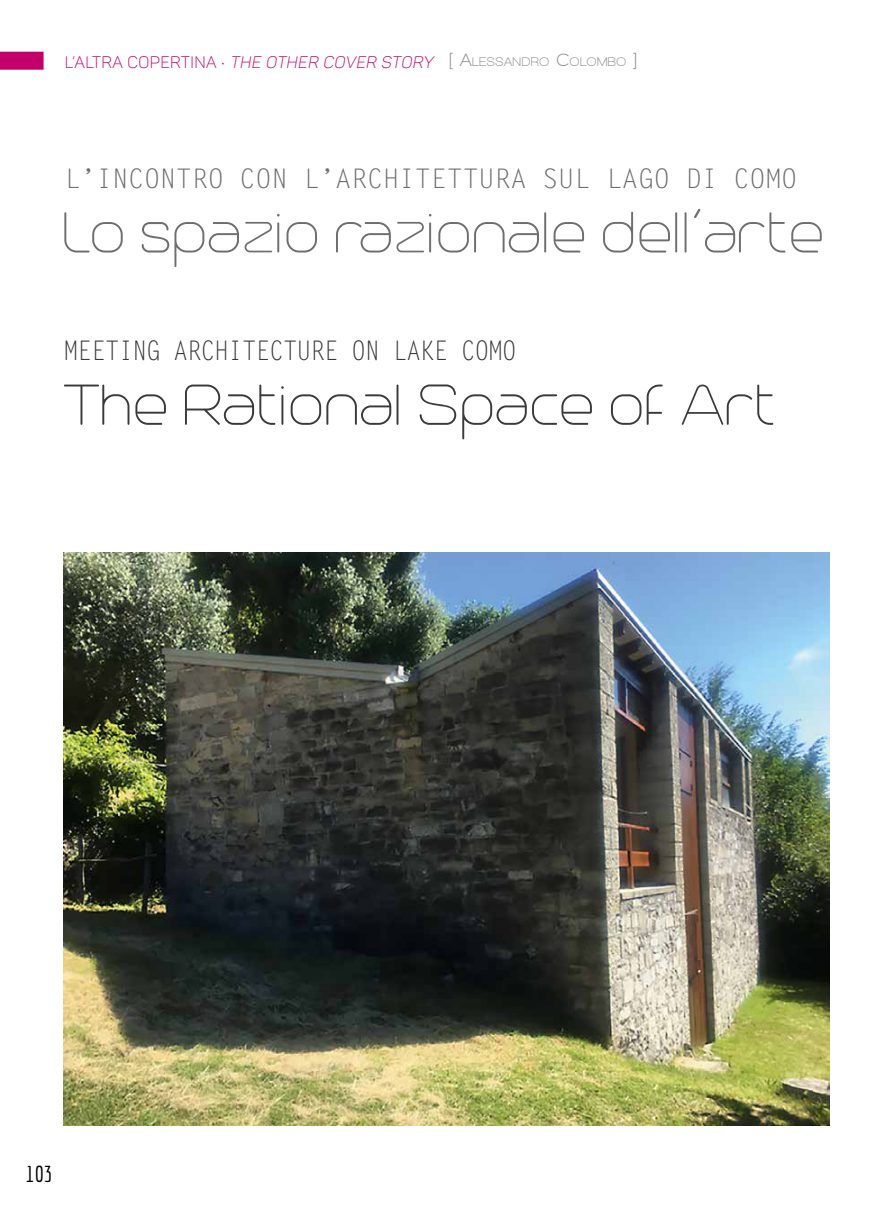
<style>
.page{position:relative;width:893px;height:1212px;background:#fff}
.page>*{position:absolute;margin:0;border:0;box-sizing:border-box;transform-origin:0 0}
.t1{font:100 72px "Trench";letter-spacing:-.03em;color:#6e6e6e}
.t2{font:100 72px "Trench";letter-spacing:-.03em;color:#3a3a39}
.t3{font:27px "Letter Gothic Std";letter-spacing:-.01em;color:#6e6e6e}
.t4{font:27px "Letter Gothic Std";letter-spacing:-.03em;color:#3a3a39;scale:.89 1}
.t5{font:22.5px "Economica";color:#000}
.t6{font:italic 16.5px "Panton Light Caps";color:#c3006a}
.s1{font-style:normal}
.s2{font-family:"Walkway";font-weight:700;font-style:normal;font-size:18px;color:#8f8f8f}
.s3{font-family:"Walkway";font-weight:700;font-style:normal;font-size:12.6px;color:#8f8f8f}
</style>
<div class="page">
<div style="left:0;top:52px;width:44px;height:18px;background:#c3006a"></div>
<img style="left:64px;top:553px;width:765px;height:573px">
<p class="t6" style="left:65px;top:52px;width:574px"><span class="s1">L’ALTRA COPERTINA •</span> THE OTHER COVER STORY <span class="s2">[ A</span><span class="s3">LESSANDRO</span> <span class="s2">C</span><span class="s3">OLOMBO</span> <span class="s2">]</span></p>
<h2 class="t3" style="left:64px;top:163px;width:735px">L’INCONTRO CON L’ARCHITETTURA SUL LAGO DI COMO</h2>
<h1 class="t1" style="left:64px;top:199px;width:766px">Lo spazio razionale dell’arte</h1>
<h2 class="t4" style="left:64px;top:335px;width:510px">MEETING ARCHITECTURE ON LAKE COMO</h2>
<h1 class="t2" style="left:64px;top:371px;width:719px">The Rational Space of Art</h1>
<h3 class="t5" style="left:26px;top:1161px;width:29px">103</h3>
</div>
